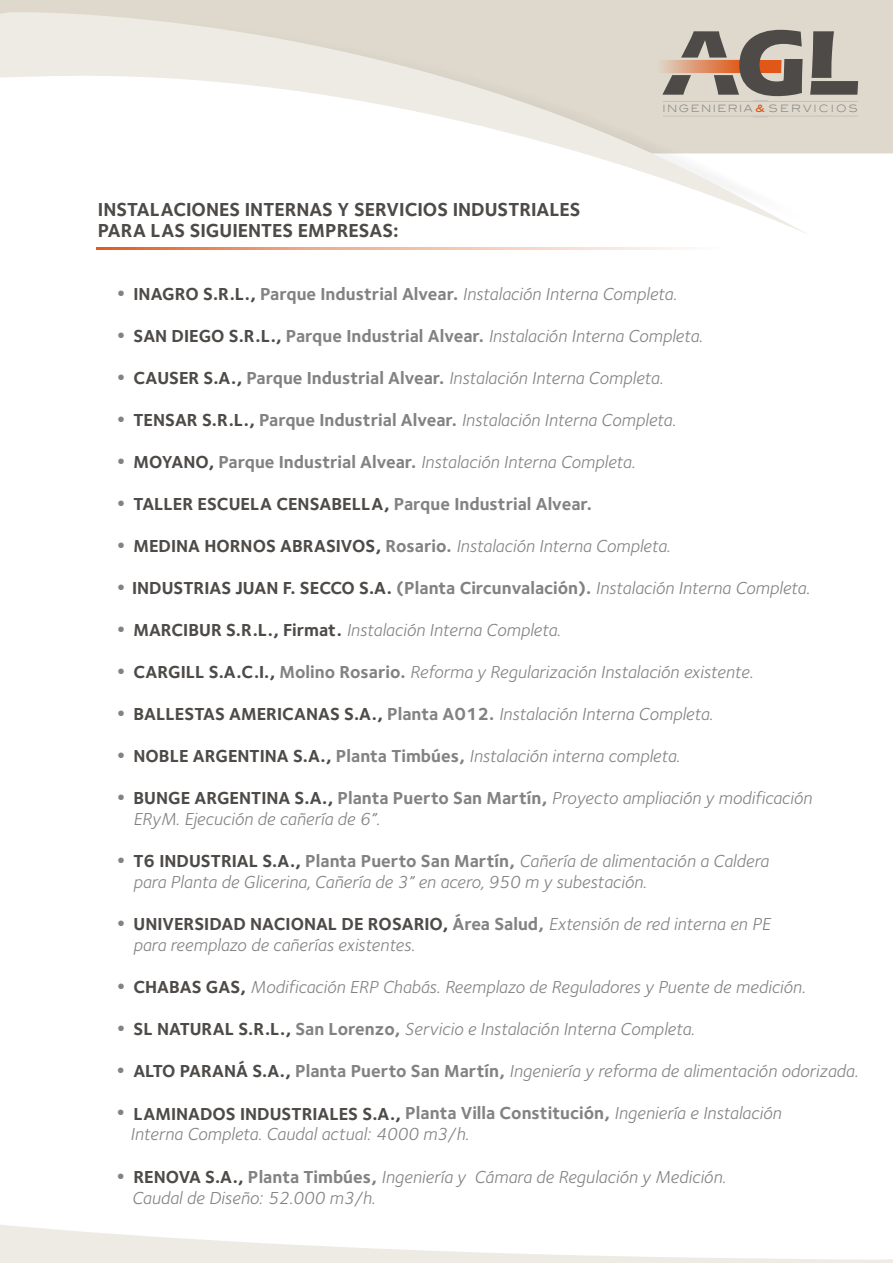
<style>
.page{position:relative;width:893px;height:1263px;background:#fff}
.page>*{position:absolute;margin:0;border:0;box-sizing:border-box;transform-origin:0 0}
.t1{font:700 24px/42px "Foundry Sterling";color:#828282;text-align:justify}
.t2{font:700 19.5px/21px "Foundry Sterling";color:#4d4a47}
.t3{font:italic 18px "Foundry Sterling";color:#828282}
.t4{font:700 18px "Foundry Sterling";color:#4d4a47}
.t5{font:300 10.05px "Blair ITC";letter-spacing:.145em;color:#828282}
.s1{font-weight:500;color:#e05717}
.s2{font-weight:700;font-style:normal;color:#4d4a47}
.s3{font-weight:700;font-style:normal}
.s4{color:#828282}
.s5{font-weight:400;font-style:italic;color:#828282}
</style>
<div class="page">
<div style="left:820px;top:0;width:73px;height:153px;background:#ded9cc"></div>
<svg style="left:0;top:4px;width:812px;height:231px"></svg>
<svg style="left:0;top:1225px;width:893px;height:38px"></svg>
<hr style="left:97px;top:247px;width:709px;height:2px;background:#e05717">
<hr style="left:663px;top:101px;width:195px;height:1px;background:#c2c2c2">
<hr style="left:663px;top:116px;width:195px;height:1px;background:#c2c2c2">
<svg style="left:753px;top:117px;width:15px;height:1px"></svg>
<svg style="left:810px;top:31px;width:48px;height:64px;background:#949088"></svg>
<div style="left:638px;top:60px;width:144px;height:13px;background:#ded9cc"></div>
<svg style="left:662px;top:30px;width:141px;height:71px;background:#a19285"></svg>
<p class="t2" style="left:98px;top:201px;width:484px">INSTALACIONES INTERNAS Y SERVICIOS INDUSTRIALES<br>PARA LAS SIGUIENTES EMPRESAS:</p>
<p class="t5" style="left:662px;top:105px;width:197px">INGENIERIA <span class="s1">&amp;</span> SERVICIOS</p>
<h1 class="t1" style="left:116px;top:273px;width:12px">• • • • • • • • • • • • •</h1>
<p class="t3" style="left:134px;top:287px;width:545px"><span class="s2">INAGRO S.R.L.,</span> <span class="s3">Parque Industrial Alvear.</span> Instalación Interna Completa.</p>
<p class="t3" style="left:134px;top:329px;width:571px"><span class="s2">SAN DIEGO S.R.L.,</span> <span class="s3">Parque Industrial Alvear.</span> Instalación Interna Completa.</p>
<p class="t3" style="left:134px;top:371px;width:531px"><span class="s2">CAUSER S.A.,</span> <span class="s3">Parque Industrial Alvear.</span> Instalación Interna Completa.</p>
<p class="t3" style="left:134px;top:413px;width:544px"><span class="s2">TENSAR S.R.L.,</span> <span class="s3">Parque Industrial Alvear.</span> Instalación Interna Completa.</p>
<p class="t3" style="left:134px;top:455px;width:503px"><span class="s2">MOYANO,</span> <span class="s3">Parque Industrial Alvear.</span> Instalación Interna Completa.</p>
<p class="t4" style="left:134px;top:497px;width:460px">TALLER ESCUELA CENSABELLA, <span class="s4">Parque Industrial Alvear.</span></p>
<p class="t3" style="left:134px;top:539px;width:538px"><span class="s2">MEDINA HORNOS ABRASIVOS,</span> <span class="s3">Rosario.</span> Instalación Interna Completa.</p>
<p class="t3" style="left:132px;top:581px;width:679px"><span class="s2">INDUSTRIAS JUAN F. SECCO S.A.</span> <span class="s3">(Planta Circunvalación).</span> Instalación Interna Completa.</p>
<p class="t3" style="left:134px;top:623px;width:429px"><span class="s2">MARCIBUR S.R.L., Firmat.</span> Instalación Interna Completa.</p>
<p class="t3" style="left:134px;top:665px;width:621px"><span class="s2">CARGILL S.A.C.I.,</span> <span class="s3">Molino Rosario.</span> Reforma y Regularización Instalación existente.</p>
<p class="t3" style="left:134px;top:707px;width:581px"><span class="s2">BALLESTAS AMERICANAS S.A.,</span> <span class="s3">Planta A012.</span> Instalación Interna Completa.</p>
<p class="t3" style="left:134px;top:749px;width:548px"><span class="s2">NOBLE ARGENTINA S.A.,</span> <span class="s3">Planta Timbúes,</span> Instalación interna completa.</p>
<p class="t3" style="left:134px;top:791px;width:680px"><span class="s2">BUNGE ARGENTINA S.A.,</span> <span class="s3">Planta Puerto San Martín,</span> Proyecto ampliación y modificación</p>
<p class="t3" style="left:133px;top:812px;width:249px">ERyM. Ejecución de cañería de 6”.</p>
<h1 class="t1" style="left:116px;top:840px;width:12px">•</h1>
<h1 class="t1" style="left:116px;top:903px;width:12px">•</h1>
<p class="t3" style="left:134px;top:854px;width:637px"><span class="s2">T6 INDUSTRIAL S.A.,</span> <span class="s3">Planta Puerto San Martín,</span> Cañería de alimentación a Caldera</p>
<p class="t3" style="left:133px;top:875px;width:515px">para Planta de Glicerina, Cañería de 3” en acero, 950 m y subestación.</p>
<p class="t4" style="left:134px;top:917px;width:638px">UNIVERSIDAD NACIONAL DE ROSARIO, <span class="s4">Área Salud,</span> <span class="s5">Extensión de red interna en PE</span></p>
<p class="t3" style="left:133px;top:938px;width:283px">para reemplazo de cañerías existentes.</p>
<h1 class="t1" style="left:116px;top:966px;width:12px">• • • •</h1>
<p class="t3" style="left:134px;top:980px;width:674px"><span class="s2">CHABAS GAS,</span> Modificación ERP Chabás. Reemplazo de Reguladores y Puente de medición.</p>
<p class="t3" style="left:134px;top:1022px;width:563px"><span class="s2">SL NATURAL S.R.L.,</span> <span class="s3">San Lorenzo,</span> Servicio e Instalación Interna Completa.</p>
<p class="t3" style="left:133px;top:1064px;width:726px"><span class="s2">ALTO PARANÁ S.A.,</span> <span class="s3">Planta Puerto San Martín,</span> Ingeniería y reforma de alimentación odorizada.</p>
<p class="t4" style="left:133px;top:1106px;width:649px">LAMINADOS INDUSTRIALES S.A., <span class="s4">Planta Villa Constitución,</span> <span class="s5">Ingeniería e Instalación</span></p>
<p class="t3" style="left:130px;top:1127px;width:340px">Interna Completa. Caudal actual: 4000 m3/h.</p>
<h1 class="t1" style="left:116px;top:1155px;width:12px">•</h1>
<p class="t3" style="left:133px;top:1169px;width:594px"><span class="s2">RENOVA S.A.,</span> <span class="s3">Planta Timbúes,</span> Ingeniería y Cámara de Regulación y Medición.</p>
<p class="t3" style="left:132px;top:1190px;width:245px">Caudal de Diseño: 52.000 m3/h.</p>
</div>
